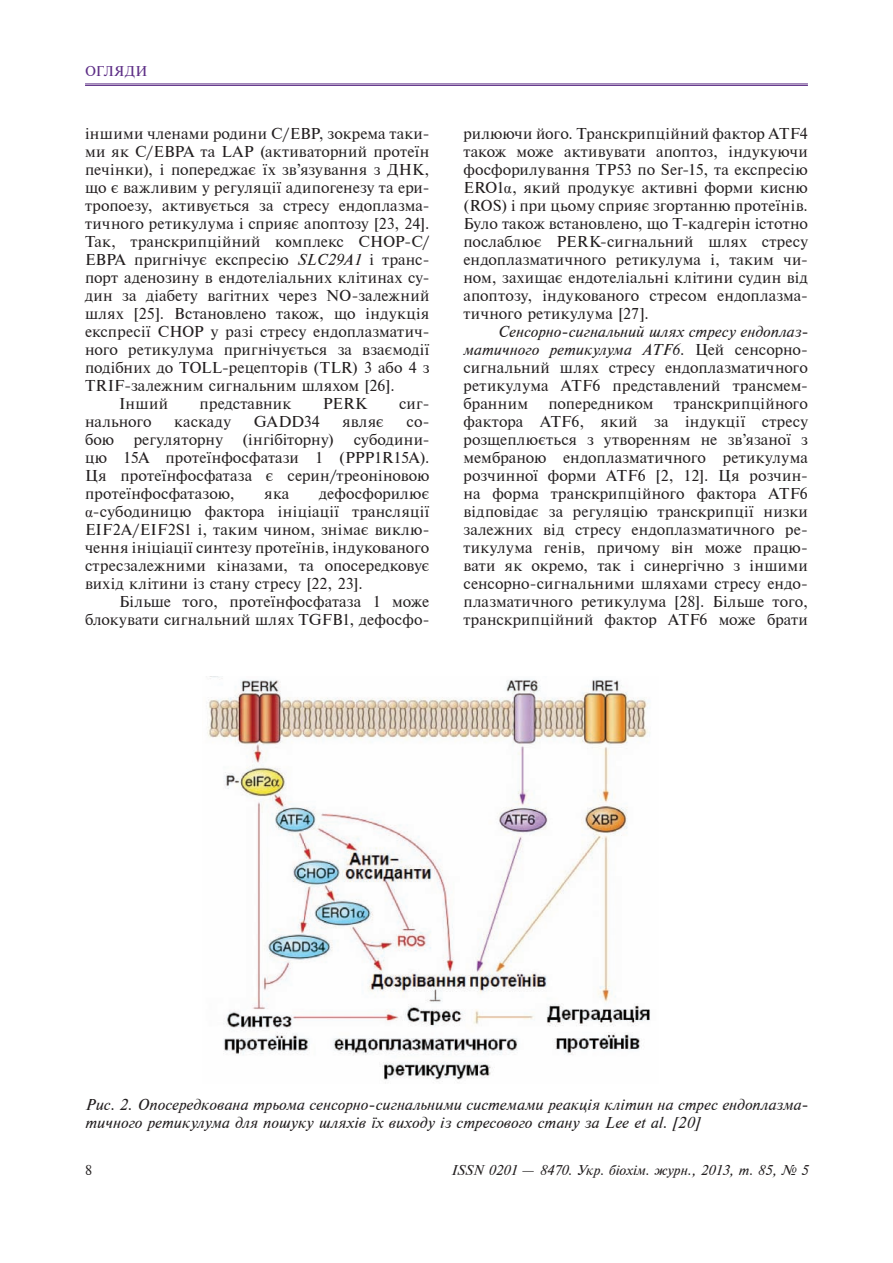
<style>
.page{position:relative;width:893px;height:1263px;background:#fff}
.page>*{position:absolute;margin:0;border:0;box-sizing:border-box;transform-origin:0 0}
.t1{font:15px/18px "Newton C";letter-spacing:.01em;color:#231f20;text-align:justify}
.t2{font:15px/18px "Newton C Italic";letter-spacing:.005em;color:#231f20}
.t3{font:13.5px "Newton C Italic";color:#231f20}
.t4{font:13.5px "Newton C";letter-spacing:.02em;color:#5d2e86}
.t5{font:13.5px "Newton C";color:#231f20}
.s1{font-family:"Newton C Italic"}
.s2{font-family:"Times New Roman"}
.s3{font-family:"Newton C"}
</style>
<div class="page">
<hr style="left:85px;top:84px;width:723px;height:1px;background:#5d2e86">
<hr style="left:85px;top:85px;width:723px;height:1px;background:#5d2e86">
<img style="left:207px;top:676px;width:444px;height:404px">
<p class="t4" style="left:85px;top:63px;width:64px">огляд и</p>
<p class="t1" style="left:85px;top:125px;width:346px">іншими членами родини C/EBP, зокрема таки-</p>
<p class="t1" style="left:85px;top:143px;width:346px">ми як C/EBPА та LAP (активаторний протеїн</p>
<p class="t1" style="left:85px;top:161px;width:346px">печінки), і попереджає їх зв’язування з ДНК,</p>
<p class="t1" style="left:85px;top:179px;width:346px">що є важливим у регуляції адипогенезу та ери-</p>
<p class="t1" style="left:85px;top:197px;width:346px">тропоезу, активується за стресу ендоплазма-</p>
<p class="t1" style="left:85px;top:215px;width:346px">тичного ретикулума і сприяє апоптозу [23, 24].</p>
<p class="t1" style="left:85px;top:233px;width:346px">Так, транскрипційний комплекс CHOP-C/</p>
<p class="t1" style="left:85px;top:251px;width:346px">EBPА пригнічує експресію <span class="s1">SLC29A1</span> і транс-</p>
<p class="t1" style="left:85px;top:269px;width:346px">порт аденозину в ендотеліальних клітинах су-</p>
<p class="t1" style="left:85px;top:287px;width:346px">дин за діабету вагітних через NO-залежний</p>
<p class="t1" style="left:85px;top:305px;width:346px">шлях [25]. Встановлено також, що індукція</p>
<p class="t1" style="left:85px;top:323px;width:346px">експресії CHOP у разі стресу ендоплазматич-</p>
<p class="t1" style="left:85px;top:341px;width:346px">ного ретикулума пригнічується за взаємодії</p>
<p class="t1" style="left:85px;top:359px;width:346px">подібних до TOLL-рецепторів (TLR) 3 або 4 з</p>
<p class="t1" style="left:85px;top:377px;width:311px">TRIF-залежним сигнальним шляхом [26].</p>
<p class="t1" style="left:119px;top:395px;width:50px">Інший</p>
<p class="t1" style="left:200px;top:395px;width:93px">представник</p>
<p class="t1" style="left:323px;top:395px;width:46px">PERK</p>
<p class="t1" style="left:399px;top:395px;width:32px">сиг-</p>
<p class="t1" style="left:85px;top:413px;width:68px">нального</p>
<p class="t1" style="left:174px;top:413px;width:58px">каскаду</p>
<p class="t1" style="left:254px;top:413px;width:68px">GADD34</p>
<p class="t1" style="left:342px;top:413px;width:43px">являє</p>
<p class="t1" style="left:406px;top:413px;width:25px">со-</p>
<p class="t1" style="left:85px;top:431px;width:31px">бою</p>
<p class="t1" style="left:134px;top:431px;width:91px">регуляторну</p>
<p class="t1" style="left:243px;top:431px;width:93px">(інгібіторну)</p>
<p class="t1" style="left:85px;top:431px;width:346px;text-indent:269px">субодини&shy;цю 15А протеїнфосфатази 1 (PPP1R15A).<br>Ця протеїнфосфатаза є серин/треоніновою протеїнфосфатазою,</p>
<p class="t1" style="left:85px;top:485px;width:346px;text-indent:234px">дефосфорилює <span class="s2">α</span>-субодиницю фактора ініціації трансляції EIF2A/EIF2S1 і, таким чином, знімає виклю&shy;чення ініціації синтезу протеїнів, індукованого стресзалежними кіназами, та опосередковує вихід клітини із стану стресу [22, 23].</p>
<p class="t1" style="left:85px;top:593px;width:346px;text-align:right">Більше того, протеїнфосфатаза 1 може блокувати сигнальний шлях TGFB1, дефосфо-</p>
<p class="t1" style="left:264px;top:485px;width:26px">яка</p>
<p class="t1" style="left:463px;top:125px;width:346px">рилюючи його. Транскрипційний фактор ATF4 також може активувати апоптоз, індукуючи фосфорилування TP53 по Ser-15, та експресію ERO1<span class="s2">α</span>, який продукує активні форми кисню (ROS) і при цьому сприяє згортанню протеїнів.<br>Було також встановлено, що Т-кадгерін істотно послаблює PERK-сигнальний шлях стресу ендоплазматичного ретикулума і, таким чи&shy;ном, захищає ендотеліальні клітини судин від апоптозу, індукованого стресом ендоплазма&shy;тичного ретикулума [27].</p>
<p class="t2" style="left:463px;top:323px;width:346px;text-align:right">Сенсорно-сигнальний шлях стресу ендоплаз&shy;матичного ретикулума ATF6. <span class="s3">Цей сенсорно-</span></p>
<p class="t1" style="left:463px;top:359px;width:346px">сигнальний шлях стресу ендоплазматичного ретикулума ATF6 представлений трансмем&shy;бранним</p>
<p class="t1" style="left:463px;top:395px;width:346px;text-indent:210px">транскрипційного фактора ATF6, який за індукції стресу розщеплюється з утворенням не зв’язаної з мембраною ендоплазматичного ретикулума розчинної форми ATF6 [2, 12]. Ця розчин&shy;на форма транскрипційного фактора ATF6 відповідає за регуляцію транскрипції низки залежних від стресу ендоплазматичного ре&shy;тикулума генів, причому він може працю&shy;вати як окремо, так і синергічно з іншими сенсорно-сигнальними шляхами стресу ендо&shy;плазматичного ретикулума [28]. Більше того, транскрипційний фактор ATF6 може брати</p>
<p class="t1" style="left:548px;top:395px;width:107px">попередником</p>
<p class="t2" style="left:85px;top:1095px;width:724px">Рис. 2. Опосередкована трьома сенсорно-сигнальними системами реакція клітин на стрес ендоплазма&shy;тичного ретикулума для пошуку шляхів їх виходу із стресового стану за Lee et al. [20]</p>
<p class="t5" style="left:85px;top:1163px;width:9px">8</p>
<p class="t3" style="left:451px;top:1163px;width:358px">ISSN 0201 <span class="s3">—</span> 8470. Укр. біохім. журн., 2013, т. 85, № 5</p>
</div>
